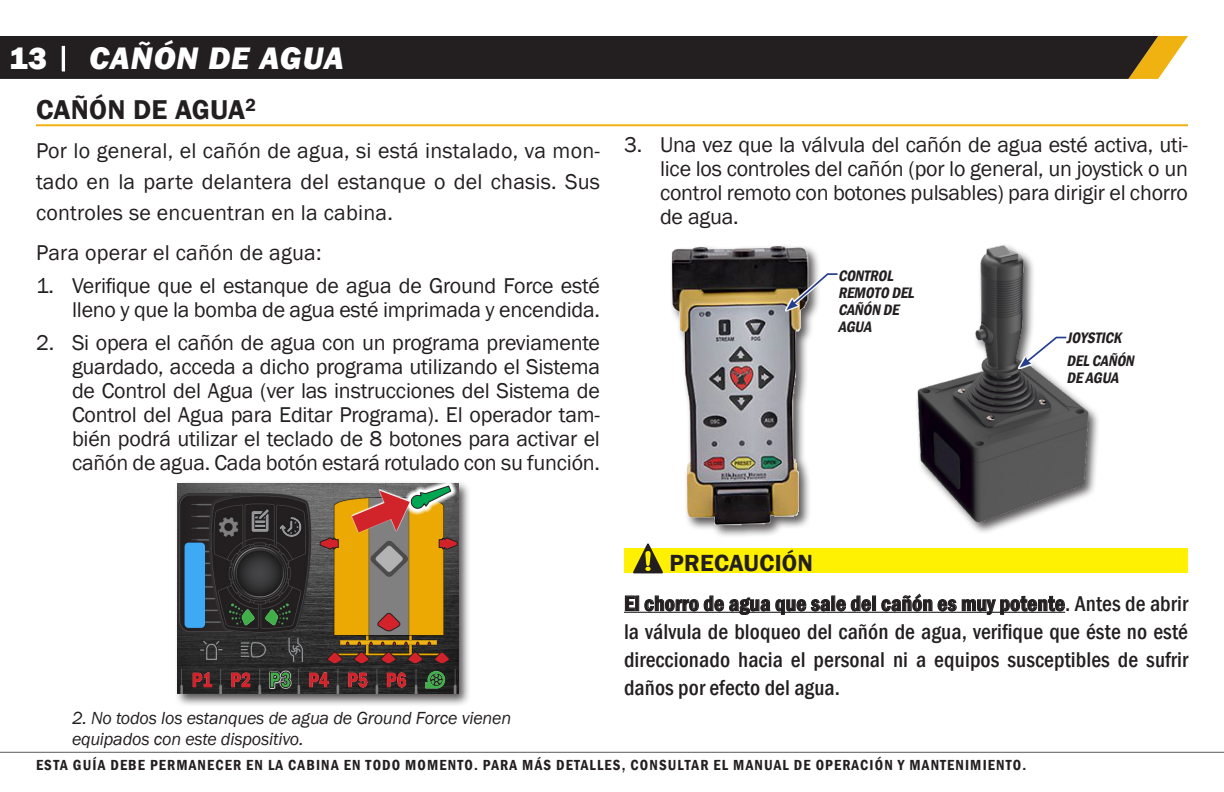
<style>
.page{position:relative;width:1224px;height:792px;background:#fff}
.page>*{position:absolute;margin:0;border:0;box-sizing:border-box;transform-origin:0 0}
.PAGE_HEAD{font:italic 800 32px "Franklin Gothic";letter-spacing:.03em;color:#fff}
.PARAGRAPH_HEAD{font:600 28px "Franklin Gothic";letter-spacing:.01em;color:#231f20}
.t1{font:600 24px "Franklin Gothic";letter-spacing:.01em;color:#231f20}
.BODY_TEXT{font:22px/24px "Franklin Gothic";letter-spacing:-.01em;color:#231f20;text-align:justify}
.WARNING_TEXT_1_5{font:500 condensed 22px/28px "Franklin Gothic";letter-spacing:.005em;color:#231f20;text-align:justify}
.BODY_TEXT-2{font:22px "Franklin Gothic";letter-spacing:.01em;color:#231f20}
.FOOTNOTE{font:italic 18px/21.6px "Franklin Gothic";letter-spacing:-.01em;color:#231f20}
.t2{font:italic 600 condensed 15.6px/17px "Franklin Gothic";color:#231f20}
.t3{font:600 condensed 15px "Franklin Gothic";letter-spacing:.075em;color:#231f20}
.s1{font-style:normal}
.s2{font-weight:600}
</style>
<div class="page">
<hr style="left:36px;top:124px;width:1152px;height:2px;background:#efb211">
<div style="left:175px;top:480px;width:296px;height:227px;background:#231f20;opacity:.75"></div>
<img style="left:178px;top:483px;width:280px;height:211px">
<div style="left:185px;top:543px;width:20px;height:85px;background:#3ea9f5;border-radius:4px"></div>
<svg style="left:269px;top:671px;width:10px;height:18px"></svg>
<svg style="left:279px;top:671px;width:13px;height:18px"></svg>
<svg style="left:270px;top:671px;width:21px;height:17px"></svg>
<svg style="left:376px;top:612px;width:25px;height:20px"></svg>
<svg style="left:327px;top:640px;width:123px;height:24px;background:#674023"></svg>
<svg style="left:200px;top:639px;width:22px;height:22px"></svg>
<svg style="left:241px;top:527px;width:24px;height:131px;background:#333734"></svg>
<svg style="left:288px;top:636px;width:16px;height:27px"></svg>
<svg style="left:320px;top:480px;width:138px;height:70px;background:#a88150"></svg>
<div style="left:624px;top:548px;width:564px;height:25px;background:#fff101"></div>
<hr style="left:624px;top:612px;width:441px;height:1px;background:#231f20">
<div style="left:670px;top:244px;width:151px;height:294px;background:#231f20;opacity:.75"></div>
<img style="left:670px;top:246px;width:143px;height:281px">
<div style="left:915px;top:244px;width:185px;height:290px;background:#231f20;opacity:.75"></div>
<img style="left:915px;top:246px;width:176px;height:282px">
<svg style="left:1018px;top:335px;width:50px;height:34px"></svg>
<svg style="left:1020px;top:336px;width:48px;height:32px"></svg>
<svg style="left:785px;top:272px;width:36px;height:39px"></svg>
<svg style="left:786px;top:272px;width:52px;height:38px"></svg>
<svg style="left:633px;top:543px;width:30px;height:31px"></svg>
<hr style="left:0;top:752px;width:1224px;height:1px;background:#57585a">
<svg style="left:1158px;top:36px;width:30px;height:43px"></svg>
<div style="left:0;top:36px;width:1158px;height:43px;background:#231f20"></div>
<p class="PAGE_HEAD" style="left:9px;top:38px;width:336px"><span class="s1">13 |</span> CAÑÓN DE AGUA</p>
<p class="PARAGRAPH_HEAD" style="left:36px;top:92px;width:221px">CAÑÓN DE AGUA<sup>2</sup></p>
<p class="BODY_TEXT" style="left:36px;top:136px;width:566px;line-height:30.8px">Por lo general, el cañón de agua, si está instalado, va mon&shy;tado en la parte delantera del estanque o del chasis. Sus controles se encuentran en la cabina.</p>
<p class="BODY_TEXT-2" style="left:36px;top:239px;width:287px">Para operar el cañón de agua:</p>
<p class="BODY_TEXT" style="left:36px;top:274px;width:566px;text-align:right">1. Verifique que el estanque de agua de Ground Force esté lleno y que la bomba de agua esté imprimada y encendida.</p>
<p class="BODY_TEXT" style="left:72px;top:331px;width:530px;text-indent:-36px">2. Si opera el cañón de agua con un programa previamente guardado, acceda a dicho programa utilizando el Sistema de Control del Agua (ver las instrucciones del Sistema de Control del Agua para Editar Programa). El operador tam&shy;bién podrá utilizar el teclado de 8 botones para activar el cañón de agua. Cada botón estará rotulado con su función.</p>
<p class="BODY_TEXT" style="left:660px;top:133px;width:530px;text-indent:-36px">3. Una vez que la válvula del cañón de agua esté activa, uti&shy;lice los controles del cañón (por lo general, un joystick o un control remoto con botones pulsables) para dirigir el chorro de agua.</p>
<p class="t2" style="left:838px;top:267px;width:81px">CONTROL<br>REMOTO DEL<br>CAÑÓN DE<br>AGUA</p>
<p class="t2" style="left:1067px;top:329px;width:60px">JOYSTICK</p>
<p class="t2" style="left:1067px;top:352px;width:73px">DELCAÑÓN<br>DE AGUA</p>
<p class="FOOTNOTE" style="left:72px;top:707px;width:441px">2. No todos los estanques de agua de Ground Force vienen equipados con este dispositivo.</p>
<p class="t1" style="left:669px;top:549px;width:145px">PRECAUCIÓN</p>
<p class="WARNING_TEXT_1_5" style="left:624px;top:589px;width:566px"><span class="s2">El chorro de agua que sale del cañón es muy potente</span>. Antes de abrir la válvula de bloqueo del cañón de agua, verifique que éste no esté direccionado hacia el personal ni a equipos susceptibles de sufrir daños por efecto del agua.</p>
<p class="t3" style="left:36px;top:755px;width:992px">ESTA GUÍA DEBE PERMANECER EN LA CABINA EN TODO MOMENTO. PARA MÁS DETALLES, CONSULTAR EL MANUAL DE OPERACIÓN Y MANTENIMIENTO.</p>
</div>
